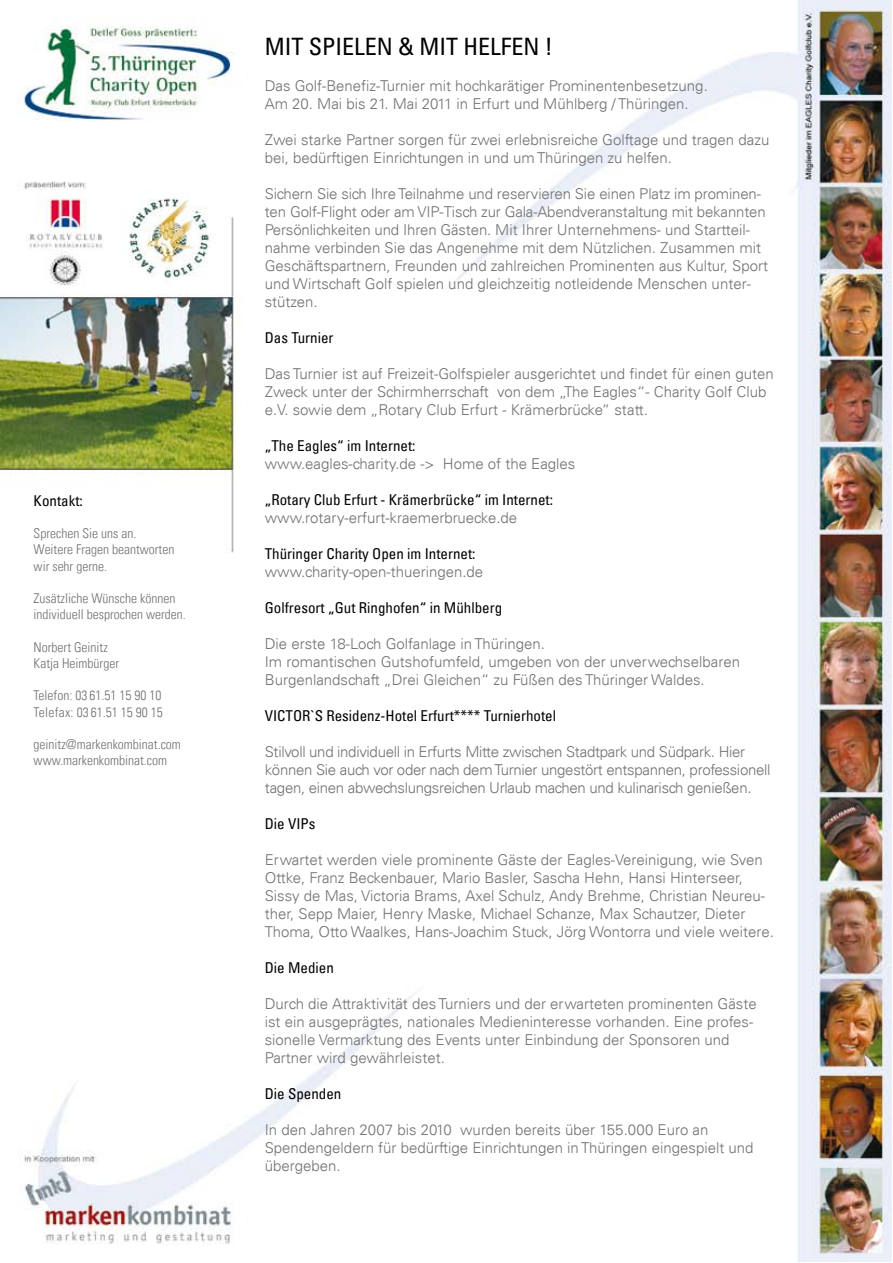
<style>
.page{position:relative;width:893px;height:1263px;background:#fff}
.page>*{position:absolute;margin:0;border:0;box-sizing:border-box;transform-origin:0 0}
.t1{font:condensed 24px "Univers LT";color:#000}
.t2{font:300 15px/18px "Univers LT";color:#707173}
.t3{font:condensed 15px "Univers LT";color:#000}
.t4{font:300 15px/18px "Univers LT";letter-spacing:-.02em;color:#707173}
.t5{font:300 condensed 13.5px/16.2px "Univers LT";color:#707173}
</style>
<div class="page">
<img style="left:0;top:0;width:891px;height:1261px">
<p class="t3" style="left:34px;top:491px;width:51px">Kontakt:</p>
<p class="t5" style="left:34px;top:525px;width:142px">Sprechen Sie uns an.<br>Weitere Fragen beantworten wir sehr gerne.</p>
<p class="t5" style="left:34px;top:590px;width:154px">Zusätzliche Wünsche können individuell besprochen werden.</p>
<p class="t5" style="left:34px;top:639px;width:87px">Norbert Geinitz<br>Katja Heimbürger</p>
<p class="t5" style="left:34px;top:687px;width:131px">Telefon: 03 61.51 15 90 10<br>Telefax: 03 61.51 15 90 15</p>
<p class="t5" style="left:34px;top:736px;width:149px">geinitz@markenkombinat.com www.markenkombinat.com</p>
<h1 class="t1" style="left:265px;top:31px;width:289px">MIT SPIELEN &amp; MIT HELFEN !</h1>
<p class="t2" style="left:265px;top:77px;width:445px">Das Golf-Benefiz-Turnier mit hochkarätiger Prominentenbesetzung.<br>Am 20. Mai bis 21. Mai 2011 in Erfurt und Mühlberg / Thüringen.</p>
<p class="t2" style="left:265px;top:131px;width:506px">Zwei starke Partner sorgen für zwei erlebnisreiche Golftage und tragen dazu bei, bedürftigen Einrichtungen in und um Thüringen zu helfen.</p>
<p class="t2" style="left:265px;top:185px;width:505px">Sichern Sie sich Ihre Teilnahme und reservieren Sie einen Platz im prominen&shy;ten Golf-Flight oder am VIP-Tisch zur Gala-Abendveranstaltung mit bekannten Persönlichkeiten und Ihren Gästen. Mit Ihrer Unternehmens- und Startteil&shy;nahme verbinden Sie das Angenehme mit dem Nützlichen. Zusammen mit Geschäftspartnern, Freunden und zahlreichen Prominenten aus Kultur, Sport und Wirtschaft Golf spielen und gleichzeitig notleidende Menschen unter&shy;stützen.</p>
<p class="t3" style="left:265px;top:328px;width:70px">Das Turnier</p>
<p class="t2" style="left:265px;top:365px;width:510px">Das Turnier ist auf Freizeit-Golfspieler ausgerichtet und findet für einen guten<br>Zweck unter der Schirmherrschaft von dem „The Eagles“- Charity Golf Club e.V. sowie dem „Rotary Club Erfurt - Krämerbrücke“ statt.</p>
<p class="t3" style="left:265px;top:436px;width:152px">„The Eagles“ im Internet:</p>
<p class="t2" style="left:265px;top:455px;width:312px">www.eagles-charity.de -&gt; Home of the Eagles</p>
<p class="t3" style="left:265px;top:490px;width:290px">„Rotary Club Erfurt - Krämerbrücke“ im Internet:</p>
<p class="t2" style="left:265px;top:509px;width:254px">www.rotary-erfurt-kraemerbruecke.de</p>
<p class="t3" style="left:265px;top:544px;width:212px">Thüringer Charity Open im Internet:</p>
<p class="t2" style="left:265px;top:563px;width:220px">www.charity-open-thueringen.de</p>
<p class="t3" style="left:265px;top:598px;width:239px">Golfresort „Gut Ringhofen“ in Mühlberg</p>
<p class="t2" style="left:265px;top:635px;width:477px">Die erste 18-Loch Golfanlage in Thüringen.<br>Im romantischen Gutshofumfeld, umgeben von der unverwechselbaren<br>Burgenlandschaft „Drei Gleichen“ zu Füßen des Thüringer Waldes.</p>
<p class="t3" style="left:265px;top:706px;width:293px">VICTOR`S Residenz-Hotel Erfurt**** Turnierhotel</p>
<p class="t4" style="left:265px;top:743px;width:507px">Stilvoll und individuell in Erfurts Mitte zwischen Stadtpark und Südpark. Hier können Sie auch vor oder nach dem Turnier ungestört entspannen, professionell tagen, einen abwechslungsreichen Urlaub machen und kulinarisch genießen.</p>
<p class="t3" style="left:265px;top:814px;width:52px">Die VIPs</p>
<p class="t2" style="left:265px;top:851px;width:511px">Erwartet werden viele prominente Gäste der Eagles-Vereinigung, wie Sven Ottke, Franz Beckenbauer, Mario Basler, Sascha Hehn, Hansi Hinterseer, Sissy de Mas, Victoria Brams, Axel Schulz, Andy Brehme, Christian Neureu&shy;ther, Sepp Maier, Henry Maske, Michael Schanze, Max Schautzer, Dieter Thoma, Otto Waalkes, Hans-Joachim Stuck, Jörg Wontorra und viele weitere.</p>
<p class="t3" style="left:265px;top:958px;width:71px">Die Medien</p>
<p class="t2" style="left:265px;top:995px;width:493px">Durch die Attraktivität des Turniers und der erwarteten prominenten Gäste ist ein ausgeprägtes, nationales Medieninteresse vorhanden. Eine profes&shy;sionelle Vermarktung des Events unter Einbindung der Sponsoren und Partner wird gewährleistet.</p>
<p class="t3" style="left:265px;top:1084px;width:78px">Die Spenden</p>
<p class="t2" style="left:265px;top:1121px;width:490px">In den Jahren 2007 bis 2010 wurden bereits über 155.000 Euro an<br>Spendengeldern für bedürftige Einrichtungen in Thüringen eingespielt und übergeben.</p>
</div>
